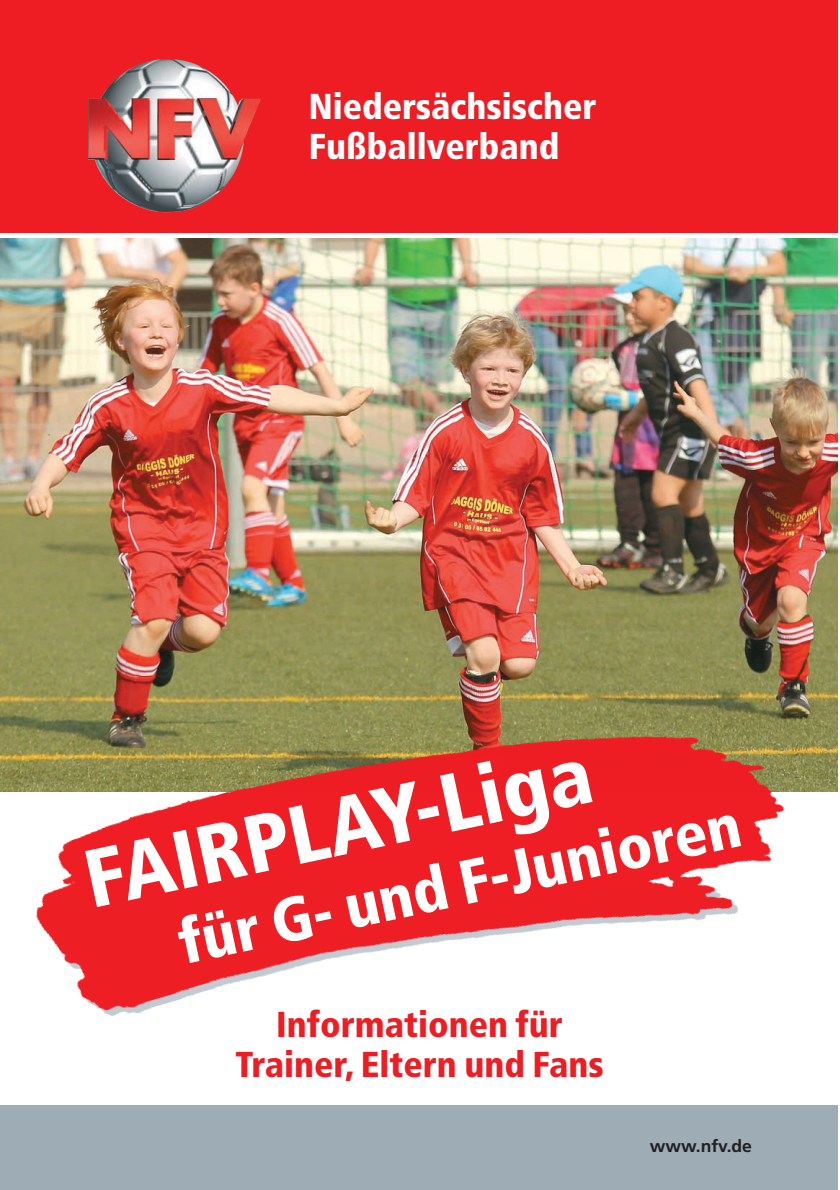
<style>
.page{position:relative;width:840px;height:1190px;background:#fff}
.page>*{position:absolute;margin:0;border:0;box-sizing:border-box;transform-origin:0 0}
.t1{font:900 condensed 82px "Frutiger";color:#fff}
.t2{font:900 condensed 62px "Frutiger";color:#fff}
.t3{font:900 condensed 36px/40px "Frutiger";color:#ee1d23;text-align:center}
.t4{font:900 condensed 36px/40px "Frutiger";color:#fff}
.t5{font:700 17.2px "Frutiger";color:#231f20}
</style>
<div class="page">
<img style="left:0;top:238px;width:838px;height:554px">
<div style="left:0;top:1106px;width:838px;height:84px;background:#9dacb5"></div>
<div style="left:0;top:0;width:838px;height:232px;background:#ee1d23"></div>
<img style="left:88px;top:59px;width:173px;height:153px">
<img style="left:32px;top:722px;width:756px;height:294px">
<p class="t4" style="left:309px;top:89px;width:289px">Niedersächsischer<br>Fußballverband</p>
<h1 class="t1" style="left:79px;top:848px;width:518px;rotate:-12deg">FAIRPLAY-Liga</h1>
<h2 class="t2" style="left:174px;top:919px;width:575px;rotate:-12deg">für G- und F-Junioren</h2>
<p class="t3" style="left:235px;top:1008px;width:370px">Informationen für<br>Trainer, Eltern und Fans</p>
<p class="t5" style="left:650px;top:1139px;width:104px">www.nfv.de</p>
</div>
